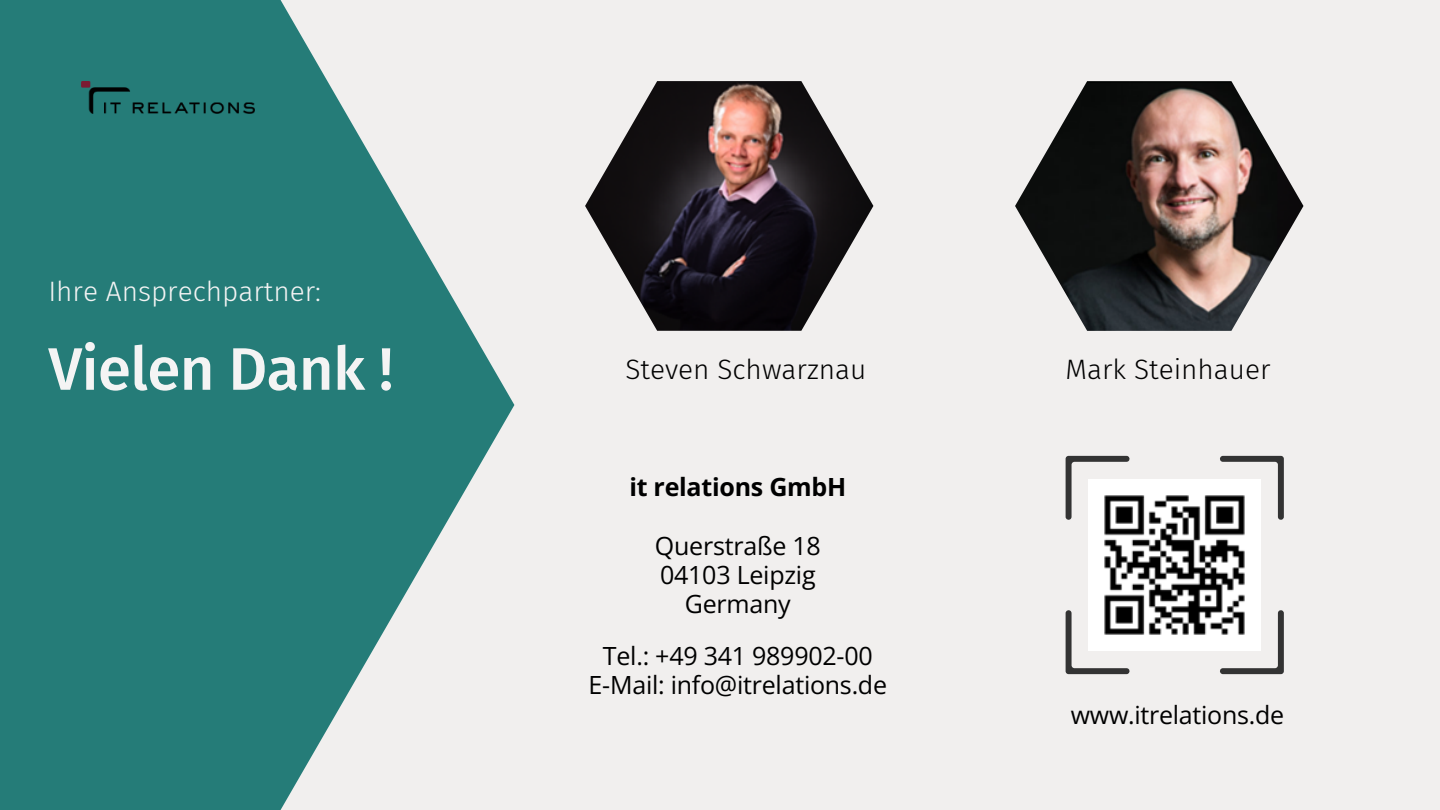
<style>
.page{position:relative;width:1440px;height:810px;background:#f1efee}
.page>*{position:absolute;margin:0;border:0;box-sizing:border-box;transform-origin:0 0}
.t1{font:500 60px "Fira Sans";letter-spacing:-.01em;color:#f4f4f4}
.t2{font:300 28px "Fira Sans";color:#000}
.t3{font:300 28px "Fira Sans";color:#f4f4f4}
.t4{font:25px "Open Sans";letter-spacing:-.01em;color:#000}
.t5{font:700 25px "Open Sans";letter-spacing:-.01em;color:#000}
</style>
<div class="page">
<svg style="left:0;top:0;width:514px;height:810px;fill:#257c78"></svg>
<img style="left:585px;top:81px;width:288px;height:250px">
<img style="left:1015px;top:81px;width:289px;height:250px">
<img style="left:1089px;top:480px;width:172px;height:170px">
<svg style="left:1219px;top:456px;width:65px;height:65px"></svg>
<svg style="left:1066px;top:456px;width:65px;height:65px"></svg>
<svg style="left:1219px;top:609px;width:65px;height:65px"></svg>
<svg style="left:1066px;top:609px;width:65px;height:65px"></svg>
<img style="left:81px;top:81px;width:173px;height:33px">
<p class="t3" style="left:48px;top:275px;width:274px">Ihre Ansprechpartner:</p>
<p class="t1" style="left:48px;top:334px;width:346px">Vielen Dank !</p>
<p class="t2" style="left:625px;top:353px;width:242px">Steven Schwarznau</p>
<p class="t2" style="left:1066px;top:353px;width:207px">Mark Steinhauer</p>
<p class="t5" style="left:629px;top:470px;width:219px">it relations GmbH</p>
<p class="t4" style="left:655px;top:528px;width:167px">Querstraße 18</p>
<p class="t4" style="left:660px;top:557px;width:157px">04103 Leipzig</p>
<p class="t4" style="left:685px;top:587px;width:107px">Germany</p>
<p class="t4" style="left:603px;top:638px;width:271px">Tel.: +49 341 989902-00</p>
<p class="t4" style="left:589px;top:668px;width:300px">E-Mail: info@itrelations.de</p>
<p class="t4" style="left:1071px;top:697px;width:215px">www.itrelations.de</p>
</div>
